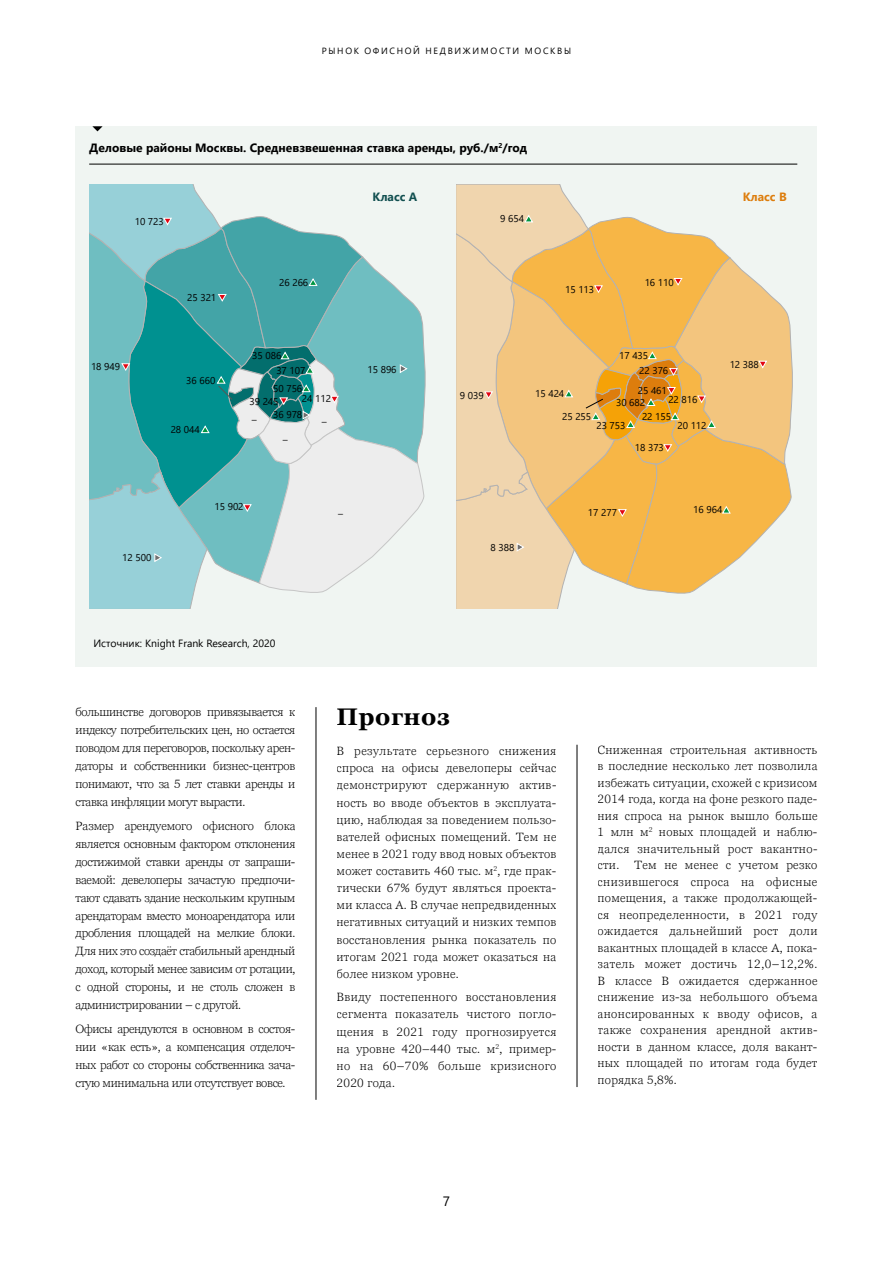
<style>
.page{position:relative;width:893px;height:1263px;background:#fff}
.page>*{position:absolute;margin:0;border:0;box-sizing:border-box;transform-origin:0 0}
.t1{font:700 24px "Georgia Pro";letter-spacing:.025em;color:#000}
.t2{font:13.5px "Segoe UI";color:#000}
.t3{font:300 12px/16.5px "Georgia Pro";letter-spacing:.025em;color:#000;text-align:justify}
.t4{font:700 12px "Segoe UI";color:#000}
.t5{font:700 12px "Segoe UI";color:#114f50}
.t6{font:700 12px "Segoe UI";color:#dd7d0d}
.t7{font:10.5px "Segoe UI";color:#000}
.t8{font:9.9px "Segoe UI";letter-spacing:-.005em;color:#000}
.t9{font:9px "Segoe UI";letter-spacing:.185em;color:#000}
</style>
<div class="page">
<div style="left:76px;top:126px;width:741px;height:540px;background:#f0f5f2"></div>
<svg style="left:92px;top:126px;width:11px;height:5px"></svg>
<hr style="left:89px;top:164px;width:708px;height:1px;background:#000">
<svg style="left:89px;top:184px;width:337px;height:424px"></svg>
<svg style="left:456px;top:185px;width:337px;height:424px"></svg>
<hr style="left:316px;top:707px;width:1px;height:393px;background:#000">
<hr style="left:577px;top:745px;width:1px;height:342px;background:#000">
<p class="t9" style="left:322px;top:42px;width:251px">РЫНОК ОФИСНОЙ НЕДВИЖИМОСТИ МОСКВЫ</p>
<p class="t4" style="left:89px;top:137px;width:440px">Деловые районы Москвы. Средневзвешенная ставка аренды, руб./м<sup>2</sup>/год</p>
<p class="t8" style="left:135px;top:212px;width:31px">10 723</p>
<p class="t8" style="left:91px;top:357px;width:31px">18 949</p>
<p class="t8" style="left:187px;top:288px;width:31px">25 321</p>
<p class="t8" style="left:186px;top:372px;width:31px">36 660</p>
<p class="t8" style="left:171px;top:420px;width:31px">28 044</p>
<p class="t8" style="left:279px;top:273px;width:31px">26 266</p>
<p class="t8" style="left:252px;top:346px;width:31px">35 086</p>
<p class="t8" style="left:276px;top:361px;width:31px">37 107</p>
<p class="t8" style="left:273px;top:405px;width:31px">36 978</p>
<p class="t8" style="left:273px;top:379px;width:31px">50 756</p>
<p class="t8" style="left:249px;top:392px;width:31px">39 245</p>
<p class="t8" style="left:302px;top:390px;width:31px">24 112</p>
<p class="t8" style="left:252px;top:410px;width:6px">–</p>
<p class="t8" style="left:322px;top:412px;width:6px">–</p>
<p class="t8" style="left:283px;top:430px;width:6px">–</p>
<p class="t8" style="left:122px;top:548px;width:31px">12 500</p>
<p class="t8" style="left:215px;top:497px;width:31px">15 902</p>
<p class="t8" style="left:338px;top:504px;width:6px">–</p>
<p class="t5" style="left:373px;top:185px;width:46px">Kласс А</p>
<p class="t6" style="left:743px;top:185px;width:46px">Kласс B</p>
<p class="t8" style="left:368px;top:360px;width:31px">15 896</p>
<p class="t8" style="left:500px;top:209px;width:25px">9 654</p>
<p class="t8" style="left:565px;top:280px;width:31px">15 113</p>
<p class="t8" style="left:645px;top:273px;width:31px">16 110</p>
<p class="t8" style="left:460px;top:386px;width:25px">9 039</p>
<p class="t8" style="left:491px;top:538px;width:25px">8 388</p>
<p class="t8" style="left:619px;top:346px;width:31px">17 435</p>
<p class="t8" style="left:639px;top:361px;width:31px">22 376</p>
<p class="t8" style="left:642px;top:407px;width:31px">22 155</p>
<p class="t8" style="left:635px;top:438px;width:31px">18 373</p>
<p class="t8" style="left:638px;top:381px;width:31px">25 461</p>
<p class="t8" style="left:535px;top:384px;width:31px">15 424</p>
<p class="t8" style="left:616px;top:393px;width:31px">30 682</p>
<p class="t8" style="left:668px;top:390px;width:31px">22 816</p>
<p class="t8" style="left:562px;top:407px;width:31px">25 255</p>
<p class="t8" style="left:596px;top:416px;width:31px">23 753</p>
<p class="t8" style="left:677px;top:416px;width:31px">20 112</p>
<p class="t8" style="left:730px;top:355px;width:31px">12 388</p>
<p class="t8" style="left:588px;top:503px;width:31px">17 277</p>
<p class="t8" style="left:693px;top:500px;width:31px">16 964</p>
<p class="t7" style="left:93px;top:634px;width:183px">Источник: Knight Frank Research, 2020</p>
<p class="t3" style="left:76px;top:704px;width:221px;line-height:17.9px">большинстве договоров привязывается к индексу потребительских цен, но остается поводом для переговоров, поскольку арен&shy;даторы и собственники бизнес-центров понимают, что за 5 лет ставки аренды и ставка инфляции могут вырасти.</p>
<p class="t3" style="left:76px;top:817px;width:221px;line-height:17.9px">Размер арендуемого офисного блока является основным фактором отклонения достижимой ставки аренды от запраши&shy;ваемой: девелоперы зачастую предпочи&shy;тают сдавать здание нескольким крупным арендаторам вместо моноарендатора или дробления площадей на мелкие блоки.<br>Для них это создаёт стабильный арендный доход, который менее зависим от ротации, с одной стороны, и не столь сложен в администрировании – с другой.</p>
<p class="t3" style="left:76px;top:1021px;width:221px;line-height:17.9px">Офисы арендуются в основном в состоя&shy;нии «как есть», а компенсация отделоч&shy;ных работ со стороны собственника зача&shy;стую минимальна или отсутствует вовсе.</p>
<h1 class="t1" style="left:337px;top:703px;width:115px">Прогноз</h1>
<p class="t3" style="left:337px;top:743px;width:221px;line-height:17.1px">В результате серьезного снижения спроса на офисы девелоперы сейчас демонстрируют сдержанную актив&shy;ность во вводе объектов в эксплуата&shy;цию, наблюдая за поведением пользо&shy;вателей офисных помещений. Тем не менее в 2021 году ввод новых объектов может составить 460 тыс. м<sup>2</sup>, где прак&shy;тически 67% будут являться проекта&shy;ми класса А. В случае непредвиденных негативных ситуаций и низких темпов восстановления рынка показатель по итогам 2021 года может оказаться на более низком уровне.</p>
<p class="t3" style="left:337px;top:989px;width:221px;line-height:17.1px">Ввиду постепенного восстановления сегмента показатель чистого погло&shy;щения в 2021 году прогнозируется на уровне 420–440 тыс. м<sup>2</sup>, пример&shy;но на 60–70% больше кризисного 2020 года.</p>
<p class="t3" style="left:598px;top:742px;width:221px">Сниженная строительная активность в последние несколько лет позволила избежать ситуации, схожей с кризисом 2014 года, когда на фоне резкого паде&shy;ния спроса на рынок вышло больше 1 млн м<sup>2</sup> новых площадей и наблю&shy;дался значительный рост вакантно&shy;сти.</p>
<p class="t3" style="left:598px;top:857px;width:221px;text-indent:37px">Тем не менее с учетом резко снизившегося спроса на офисные помещения, а также продолжающей&shy;ся неопределенности, в 2021 году ожидается дальнейший рост доли вакантных площадей в классе А, пока&shy;затель может достичь 12,0–12,2%.<br>В классе В ожидается сдержанное снижение из-за небольшого объема анонсированных к вводу офисов, а также сохранения арендной актив&shy;ности в данном классе, доля вакант&shy;ных площадей по итогам года будет порядка 5,8%.</p>
<p class="t2" style="left:443px;top:1188px;width:9px">7</p>
</div>
